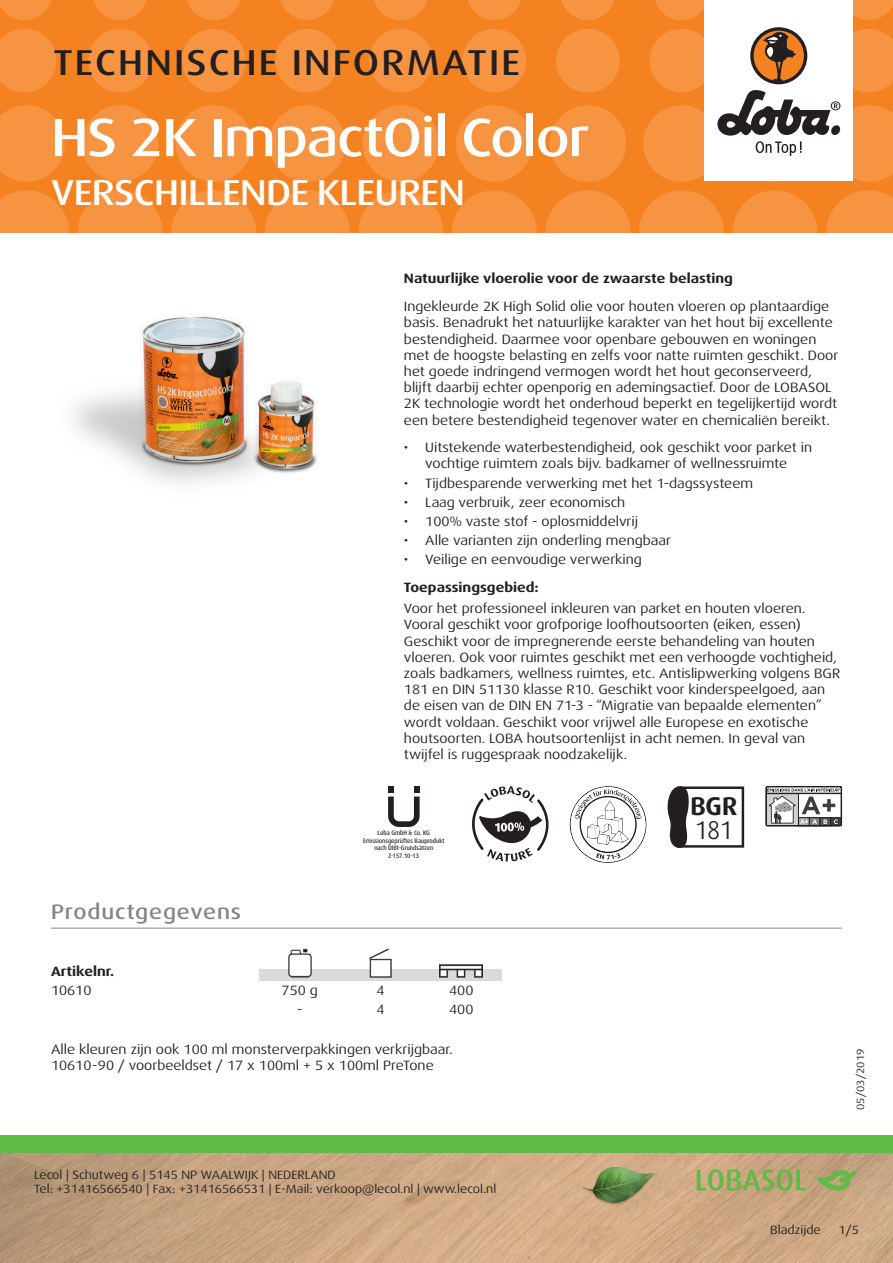
<style>
.page{position:relative;width:893px;height:1263px;background:#fff}
.page>*{position:absolute;margin:0;border:0;box-sizing:border-box;transform-origin:0 0}
.t1{font:500 expanded 54px "Dax Pro";letter-spacing:-.025em;color:#fff}
.t2{font:500 expanded 36px "Dax Pro";letter-spacing:.06em;color:#231f20}
.t3{font:500 expanded 36px "Dax Pro";letter-spacing:-.015em;color:#fff}
.Logos_Erweiterung{font:700 expanded 25.8px/24px "Dax Pro";color:#231f20;scale:.88 1}
.Titel_grau{font:500 expanded 21px "Dax Pro";letter-spacing:.04em;color:#82858b}
.Text{font:expanded 13.5px/16.2px "Dax Pro";color:#231f20}
.Text_Bold{font:700 expanded 13.5px "Dax Pro";color:#231f20}
.Text_zentriert{font:expanded 13.5px "Dax Pro";color:#231f20}
.t4{font:expanded 12px/14.4px "Dax Pro";color:#231f20}
.t5{font:expanded 10.5px "Dax Pro";color:#231f20}
.DIBT{font:500 expanded 6.45px/7.5px "Dax Pro";color:#231f20;text-align:center;scale:.82 1}
.s1{font-weight:400}
</style>
<div class="page">
<div style="left:0;top:0;width:893px;height:233px;background:#f58220"></div>
<svg style="left:0;top:190px;width:69px;height:43px"></svg>
<svg style="left:78px;top:190px;width:85px;height:85px;fill:#f69441"></svg>
<svg style="left:171px;top:190px;width:85px;height:85px;fill:#f69441"></svg>
<svg style="left:265px;top:190px;width:85px;height:85px;fill:#f69441"></svg>
<svg style="left:358px;top:190px;width:85px;height:85px;fill:#f69441"></svg>
<svg style="left:545px;top:190px;width:85px;height:85px;fill:#f69441"></svg>
<svg style="left:452px;top:190px;width:85px;height:85px;fill:#f69441"></svg>
<svg style="left:732px;top:190px;width:85px;height:85px;fill:#f69441"></svg>
<svg style="left:639px;top:190px;width:85px;height:85px;fill:#f69441"></svg>
<svg style="left:826px;top:190px;width:67px;height:43px"></svg>
<svg style="left:0;top:105px;width:65px;height:77px"></svg>
<svg style="left:82px;top:105px;width:76px;height:77px"></svg>
<svg style="left:175px;top:105px;width:77px;height:77px"></svg>
<svg style="left:269px;top:105px;width:76px;height:77px"></svg>
<svg style="left:456px;top:105px;width:77px;height:77px"></svg>
<svg style="left:362px;top:105px;width:77px;height:77px"></svg>
<svg style="left:550px;top:105px;width:76px;height:77px"></svg>
<svg style="left:0;top:29px;width:56px;height:63px"></svg>
<svg style="left:182px;top:29px;width:64px;height:63px"></svg>
<svg style="left:88px;top:29px;width:64px;height:63px"></svg>
<svg style="left:275px;top:29px;width:64px;height:63px"></svg>
<svg style="left:462px;top:29px;width:64px;height:63px"></svg>
<svg style="left:369px;top:29px;width:64px;height:63px"></svg>
<svg style="left:556px;top:29px;width:64px;height:63px"></svg>
<svg style="left:0;top:0;width:51px;height:20px"></svg>
<svg style="left:187px;top:0;width:53px;height:20px"></svg>
<svg style="left:468px;top:0;width:53px;height:20px"></svg>
<svg style="left:655px;top:0;width:49px;height:20px"></svg>
<svg style="left:93px;top:0;width:54px;height:20px"></svg>
<svg style="left:374px;top:0;width:54px;height:20px"></svg>
<svg style="left:281px;top:0;width:53px;height:20px"></svg>
<svg style="left:561px;top:0;width:54px;height:20px"></svg>
<svg style="left:853px;top:0;width:40px;height:20px"></svg>
<img style="left:0;top:1152px;width:893px;height:111px">
<div style="left:0;top:1135px;width:893px;height:17px;background:#60bb46"></div>
<div style="left:704px;top:0;width:149px;height:181px;background:#fff"></div>
<svg style="left:643px;top:28px;width:250px;height:154px"></svg>
<img style="left:578px;top:1161px;width:82px;height:81px">
<svg style="left:697px;top:1169px;width:160px;height:22px;background:#9eac69"></svg>
<hr style="left:51px;top:928px;width:791px;height:1px;background:#82858b">
<img style="left:259px;top:948px;width:243px;height:22px">
<img style="left:259px;top:970px;width:243px;height:10px">
<img style="left:73px;top:272px;width:249px;height:211px">
<svg style="left:388px;top:786px;width:32px;height:41px"></svg>
<svg style="left:472px;top:786px;width:77px;height:75px"></svg>
<svg style="left:570px;top:786px;width:76px;height:77px"></svg>
<div style="left:677px;top:786px;width:67px;height:62px;border:2px solid #231f20"></div>
<svg style="left:668px;top:786px;width:24px;height:62px"></svg>
<svg style="left:766px;top:786px;width:76px;height:40px"></svg>
<h2 class="t2" style="left:53px;top:40px;width:468px">TECHNISCHE INFORMATIE</h2>
<p class="t1" style="left:51px;top:103px;width:540px">HS 2K ImpactOil Color</p>
<h2 class="t3" style="left:51px;top:169px;width:415px">VERSCHILLENDE KLEUREN</h2>
<p class="Text_Bold" style="left:404px;top:269px;width:331px">Natuurlijke vloerolie voor de zwaarste belasting</p>
<p class="Text" style="left:404px;top:299px;width:436px">Ingekleurde 2K High Solid olie voor houten vloeren op plantaardige basis. Benadrukt het natuurlijke karakter van het hout bij excellente bestendigheid. Daarmee voor openbare gebouwen en woningen met de hoogste belasting en zelfs voor natte ruimten geschikt. Door het goede indringend vermogen wordt het hout geconserveerd, blijft daarbij echter openporig en ademingsactief. Door de LOBASOL 2K technologie wordt het onderhoud beperkt en tegelijkertijd wordt een betere bestendigheid tegenover water en chemicaliën bereikt.</p>
<p class="Text" style="left:404px;top:440px;width:410px;text-align:center">• Uitstekende waterbestendigheid, ook geschikt voor parket in vochtige ruimtem zoals bijv. badkamer of wellnessruimte</p>
<p class="Text" style="left:404px;top:475px;width:351px">• Tijdbesparende verwerking met het 1-dagssysteem</p>
<p class="Text" style="left:404px;top:494px;width:223px">• Laag verbruik, zeer economisch</p>
<p class="Text" style="left:404px;top:513px;width:236px">• 100% vaste stof - oplosmiddelvrij</p>
<p class="Text" style="left:404px;top:532px;width:268px">• Alle varianten zijn onderling mengbaar</p>
<p class="Text" style="left:404px;top:552px;width:240px">• Veilige en eenvoudige verwerking</p>
<p class="Text_Bold" style="left:404px;top:579px;width:136px">Toepassingsgebied:</p>
<p class="Text" style="left:404px;top:600px;width:438px">Voor het professioneel inkleuren van parket en houten vloeren.<br>Vooral geschikt voor grofporige loofhoutsoorten (eiken, essen)<br>Geschikt voor de impregnerende eerste behandeling van houten vloeren. Ook voor ruimtes geschikt met een verhoogde vochtigheid, zoals badkamers, wellness ruimtes, etc. Antislipwerking volgens BGR 181 en DIN 51130 klasse R10. Geschikt voor kinderspeelgoed, aan de eisen van de DIN EN 71-3 - “Migratie van bepaalde elementen” wordt voldaan. Geschikt voor vrijwel alle Europese en exotische houtsoorten. LOBA houtsoortenlijst in acht nemen. In geval van twijfel is ruggespraak noodzakelijk.</p>
<p class="Titel_grau" style="left:51px;top:899px;width:192px">Productgegevens</p>
<p class="DIBT" style="left:363px;top:829px;width:101px">Loba GmbH &amp; Co. KG<br>Emissionsgeprüftes Bauprodukt nach DIBt-Grundsätzen<br>Z-157.10-13</p>
<p class="Text_Bold" style="left:51px;top:963px;width:65px">Artikelnr.</p>
<p class="Text" style="left:51px;top:982px;width:42px">10610</p>
<p class="Text_zentriert" style="left:282px;top:982px;width:38px">750 g</p>
<p class="Text_zentriert" style="left:377px;top:982px;width:10px">4</p>
<p class="Text_zentriert" style="left:449px;top:982px;width:26px">400</p>
<p class="Text_zentriert" style="left:297px;top:1001px;width:7px">-</p>
<p class="Text_zentriert" style="left:377px;top:1001px;width:10px">4</p>
<p class="Text_zentriert" style="left:449px;top:1001px;width:26px">400</p>
<p class="Text" style="left:51px;top:1041px;width:403px">Alle kleuren zijn ook 100 ml monsterverpakkingen verkrijgbaar.</p>
<p class="Text" style="left:51px;top:1057px;width:384px">10610-90 / voorbeeldset / 17 x 100ml + 5 x 100ml PreTone</p>
<p class="t4" style="left:34px;top:1167px;width:464px">Lecol | Schutweg 6 | 5145 NP WAALWIJK | NEDERLAND<br>Tel: +31416566540 | Fax: +31416566531 | E-Mail: verkoop@lecol.nl | www.lecol.nl</p>
<p class="Logos_Erweiterung" style="left:690px;top:794px;width:55px">BGR<br><span class="s1">181</span></p>
<p class="t5" style="left:854px;top:1110px;width:63px;rotate:-90deg">05/03/2019</p>
<p class="t4" style="left:770px;top:1223px;width:52px">Bladzijde</p>
<p class="t4" style="left:838px;top:1223px;width:22px">1/5</p>
</div>
